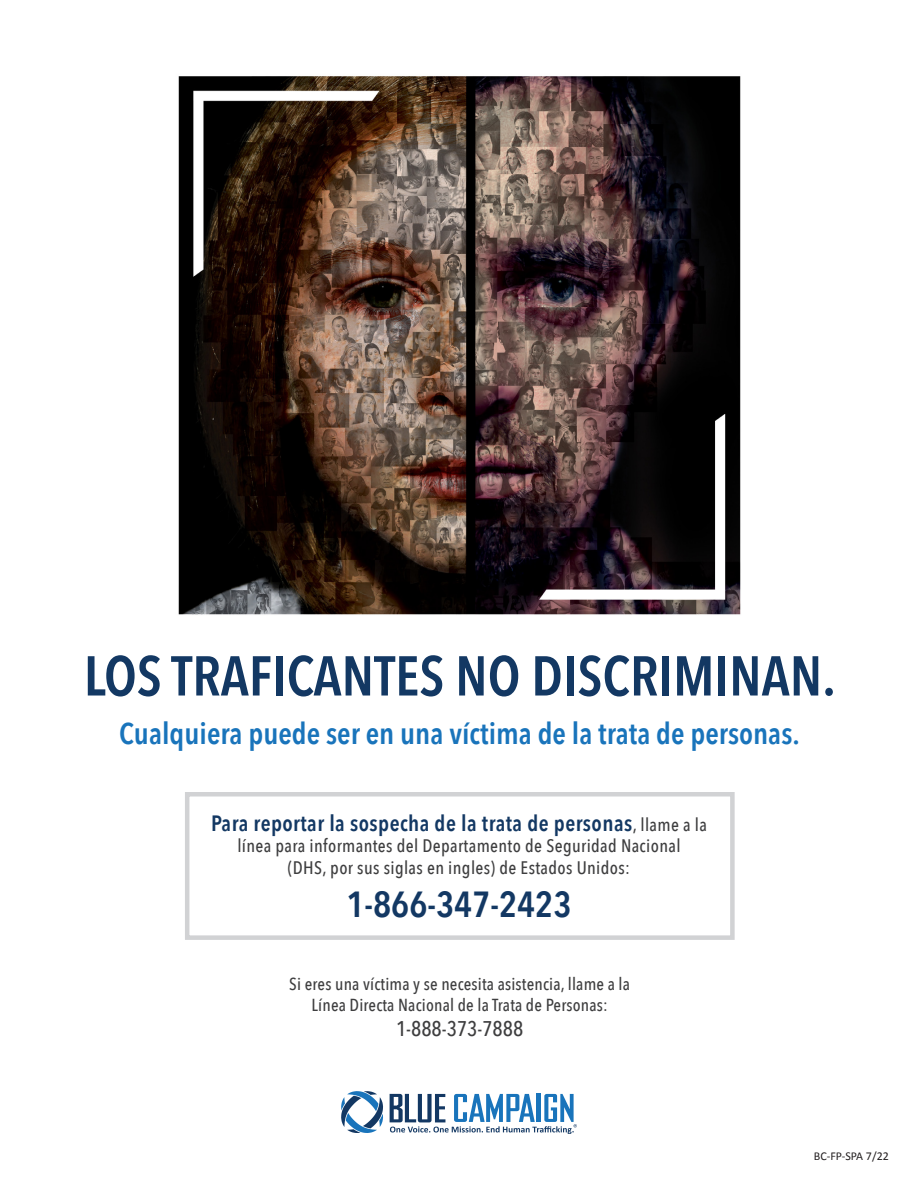
<style>
.page{position:relative;width:918px;height:1188px;background:#fff}
.page>*{position:absolute;margin:0;border:0;box-sizing:border-box;transform-origin:0 0}
.t1{font:600 55.5px "Avenir Next Condensed";color:#133863}
.t2{font:600 36.15px "Avenir Next Condensed";color:#133863}
.t3{font:600 30px "Avenir Next Condensed";color:#1974bb}
.t4{font:600 22.2px "Avenir Next Condensed";letter-spacing:.02em;color:#133863}
.t5{font:500 21.3px "Avenir Next Condensed";color:#3e3e3f}
.t6{font:500 18.15px "Avenir Next Condensed";letter-spacing:.02em;color:#3e3e3f}
.t7{font:500 17.4px "Avenir Next Condensed";letter-spacing:.01em;color:#3e3e3f}
.t8{font:12px "Calibri";color:#231f20}
.s1{font-weight:500;font-size:18.15px;color:#3e3e3f}
</style>
<div class="page">
<img style="left:178px;top:76px;width:563px;height:539px">
<div style="left:185px;top:792px;width:550px;height:148px;border:4px solid #d1d2d4"></div>
<svg style="left:341px;top:1091px;width:42px;height:42px"></svg>
<svg style="left:390px;top:1094px;width:187px;height:40px"></svg>
<p class="t1" style="left:84px;top:628px;width:754px">LOS TRAFICANTES NO DISCRIMINAN.</p>
<p class="t3" style="left:119px;top:707px;width:682px">Cualquiera puede ser en una víctima de la trata de personas.</p>
<p class="t4" style="left:211px;top:804px;width:497px">Para reportar la sospecha de la trata de personas<span class="s1">, llame a la</span></p>
<p class="t6" style="left:237px;top:835px;width:445px">línea para informantes del Departamento de Seguridad Nacional</p>
<p class="t6" style="left:288px;top:857px;width:344px">(DHS, por sus siglas en ingles) de Estados Unidos:</p>
<p class="t2" style="left:346px;top:874px;width:227px">1-866-347-2423</p>
<p class="t7" style="left:289px;top:973px;width:342px">Si eres una víctima y se necesita asistencia, llame a la</p>
<p class="t7" style="left:312px;top:994px;width:298px">Línea Directa Nacional de la Trata de Personas:</p>
<p class="t5" style="left:396px;top:1016px;width:129px">1-888-373-7888</p>
<p class="t8" style="left:814px;top:1149px;width:77px">BC-FP-SPA 7/22</p>
</div>
